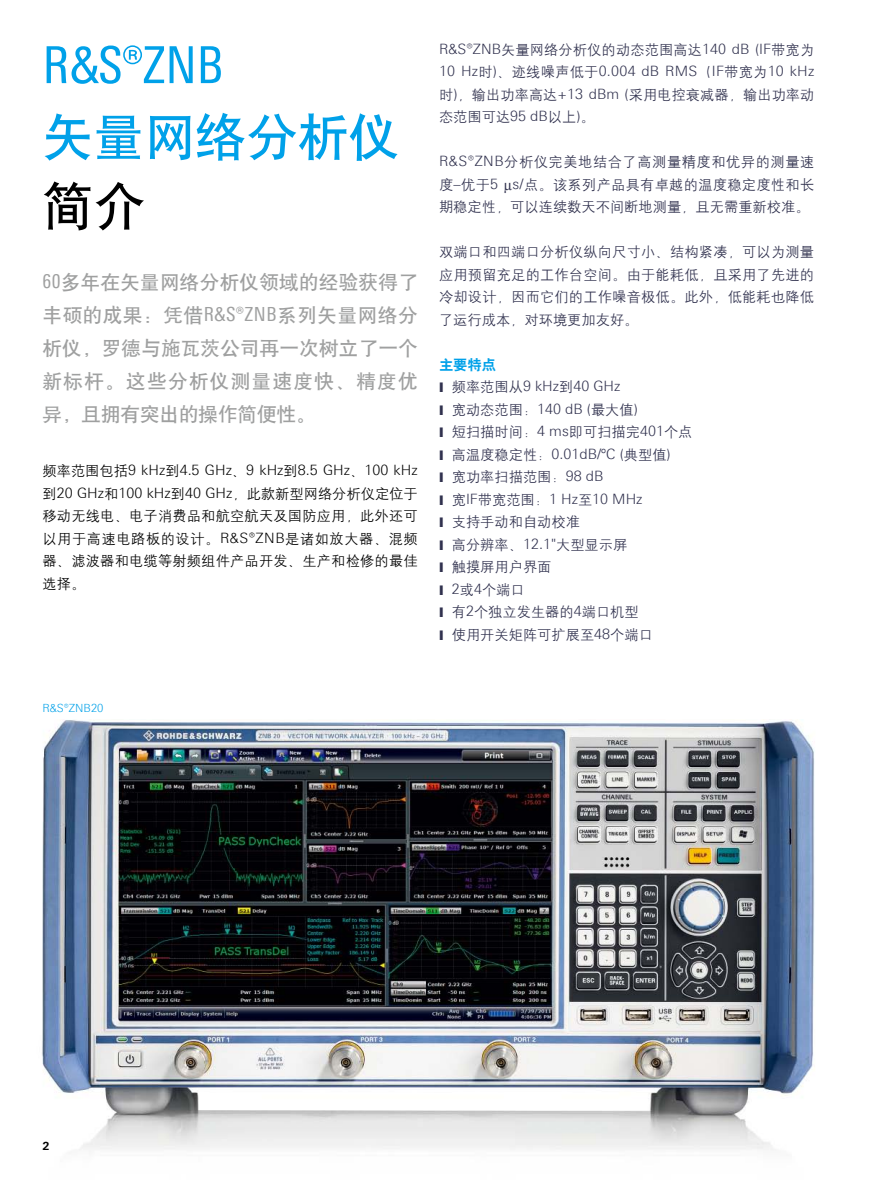
<style>
.page{position:relative;width:893px;height:1191px;background:#fff}
.page>*{position:absolute;margin:0;border:0;box-sizing:border-box;transform-origin:0 0}
.t1{font:51px "H Yb 1 gj";color:#00a1e9}
.t2{font:51px "Linotype Univers 420 Cn";color:#00a1e9}
.t3{font:51px "H Yb 1 gj";color:#000}
.t4{font:19.5px/33px "H Yb 1 gj";letter-spacing:.015em;color:#9fa0a0;text-align:justify}
.正文{font:14.25px/22.5px "H Yg 2 gj";letter-spacing:.005em;color:#30314e;text-align:justify}
.正文-2{font:14.25px/22.5px "H Yg 2 gj";letter-spacing:.015em;color:#000;text-align:justify}
.标点号{font:14.25px "H Yg 2 gj";color:#30314e}
.标点号-2{font:300 14.25px "Linotype Univers 330";color:#30314e}
.正文-3{font:14.25px "H Yb 2 gj";color:#00a1e9}
.正文-4{font:300 11.25px "Linotype Univers 330";color:#00a1e9}
.t5{font:700 11.25px "Linotype Univers 630";color:#000}
.s1{font-family:"Linotype Univers 420 Cn"}
.s2{font-family:"Linotype Univers 330";font-weight:300}
.s3{font-family:"H Yg 2 gj";font-weight:400}
</style>
<div class="page">
<img style="left:42px;top:720px;width:773px;height:430px">
<p class="t2" style="left:43px;top:35px;width:182px">¸ZNB</p>
<p class="t1" style="left:43px;top:111px;width:359px">矢量网络分析仪</p>
<p class="t3" style="left:43px;top:180px;width:103px">简介</p>
<p class="t4" style="left:43px;top:266px;width:377px"><span class="s1">60</span>多年在矢量网络分析仪领域的经验获得了丰硕的成果：凭借<span class="s1">R&amp;S®ZNB</span>系列矢量网络分析仪，罗德与施瓦茨公司再一次树立了一个新标杆。这些分析仪测量速度快、精度优异，且拥有突出的操作简便性。</p>
<p class="正文-2" style="left:43px;top:460px;width:377px">频率范围包括<span class="s2">9 kHz</span>到<span class="s2">4.5 GHz</span>、<span class="s2">9 kHz</span>到<span class="s2">8.5 GHz</span>、<span class="s2">100 kHz</span>到<span class="s2">20 GHz</span>和<span class="s2">100 kHz</span>到<span class="s2">40 GHz</span>，此款新型网络分析仪定位于移动无线电、电子消费品和航空航天及国防应用，此外还可以用于高速电路板的设计。<span class="s2">R&amp;S®ZNB</span>是诸如放大器、混频器、滤波器和电缆等射频组件产品开发、生产和检修的最佳选择。</p>
<p class="正文" style="left:439px;top:38px;width:377px"><span class="s2">R&amp;S®ZNB</span>矢量网络分析仪的动态范围高达<span class="s2">140 dB (IF</span>带宽为<span class="s2">10 Hz</span>时<span class="s2">)</span>、迹线噪声低于<span class="s2">0.004 dB RMS</span>（<span class="s2">IF</span>带宽为<span class="s2">10 kHz</span>时<span class="s2">)</span>，输出功率高达<span class="s2">+13 dBm (</span>采用电控衰减器，输出功率动态范围可达<span class="s2">95 dB</span>以上<span class="s2">)</span>。</p>
<p class="正文" style="left:439px;top:151px;width:377px"><span class="s2">R&amp;S®ZNB</span>分析仪完美地结合了高测量精度和优异的测量速度<span class="s2">–</span>优于<span class="s2">5 s/</span>点。该系列产品具有卓越的温度稳定度性和长期稳定性，可以连续数天不间断地测量，且无需重新校准。</p>
<p class="正文" style="left:439px;top:241px;width:377px">双端口和四端口分析仪纵向尺寸小、结构紧凑，可以为测量应用预留充足的工作台空间。由于能耗低，且采用了先进的冷却设计，因而它们的工作噪音极低。此外，低能耗也降低了运行成本，对环境更加友好。</p>
<p class="正文-3" style="left:439px;top:358px;width:58px">主要特点</p>
<p class="标点号-2" style="left:452px;top:378px;width:170px"><span class="s3">频率范围从</span>9 kHz<span class="s3">到</span>40 GHz</p>
<p class="标点号" style="left:452px;top:402px;width:188px">宽动态范围：<span class="s2">140 dB (</span>最大值<span class="s2">)</span></p>
<p class="标点号" style="left:452px;top:425px;width:242px">短扫描时间：<span class="s2">4 ms</span>即可扫描完<span class="s2">401</span>个点</p>
<p class="标点号-2" style="left:452px;top:445px;width:220px"><span class="s3">高温度稳定性：</span>0.01dB/ºC (<span class="s3">典型值</span>)</p>
<p class="标点号" style="left:452px;top:470px;width:153px">宽功率扫描范围：<span class="s2">98 dB</span></p>
<p class="标点号-2" style="left:452px;top:490px;width:192px"><span class="s3">宽</span>IF<span class="s3">带宽范围：</span>1 Hz<span class="s3">至</span>10 MHz</p>
<p class="标点号" style="left:452px;top:515px;width:130px">支持手动和自动校准</p>
<p class="标点号" style="left:452px;top:537px;width:177px">高分辨率、<span class="s2">12.1"</span>大型显示屏</p>
<p class="标点号" style="left:452px;top:560px;width:101px">触摸屏用户界面</p>
<p class="标点号" style="left:452px;top:582px;width:74px"><span class="s2">2</span>或<span class="s2">4</span>个端口</p>
<p class="标点号" style="left:452px;top:605px;width:188px">有<span class="s2">2</span>个独立发生器的<span class="s2">4</span>端口机型</p>
<p class="标点号" style="left:452px;top:627px;width:203px">使用开关矩阵可扩展至<span class="s2">48</span>个端口</p>
<p class="正文-4" style="left:43px;top:701px;width:63px">R&amp;S®ZNB20</p>
<p class="t5" style="left:43px;top:1139px;width:9px">2</p>
</div>
